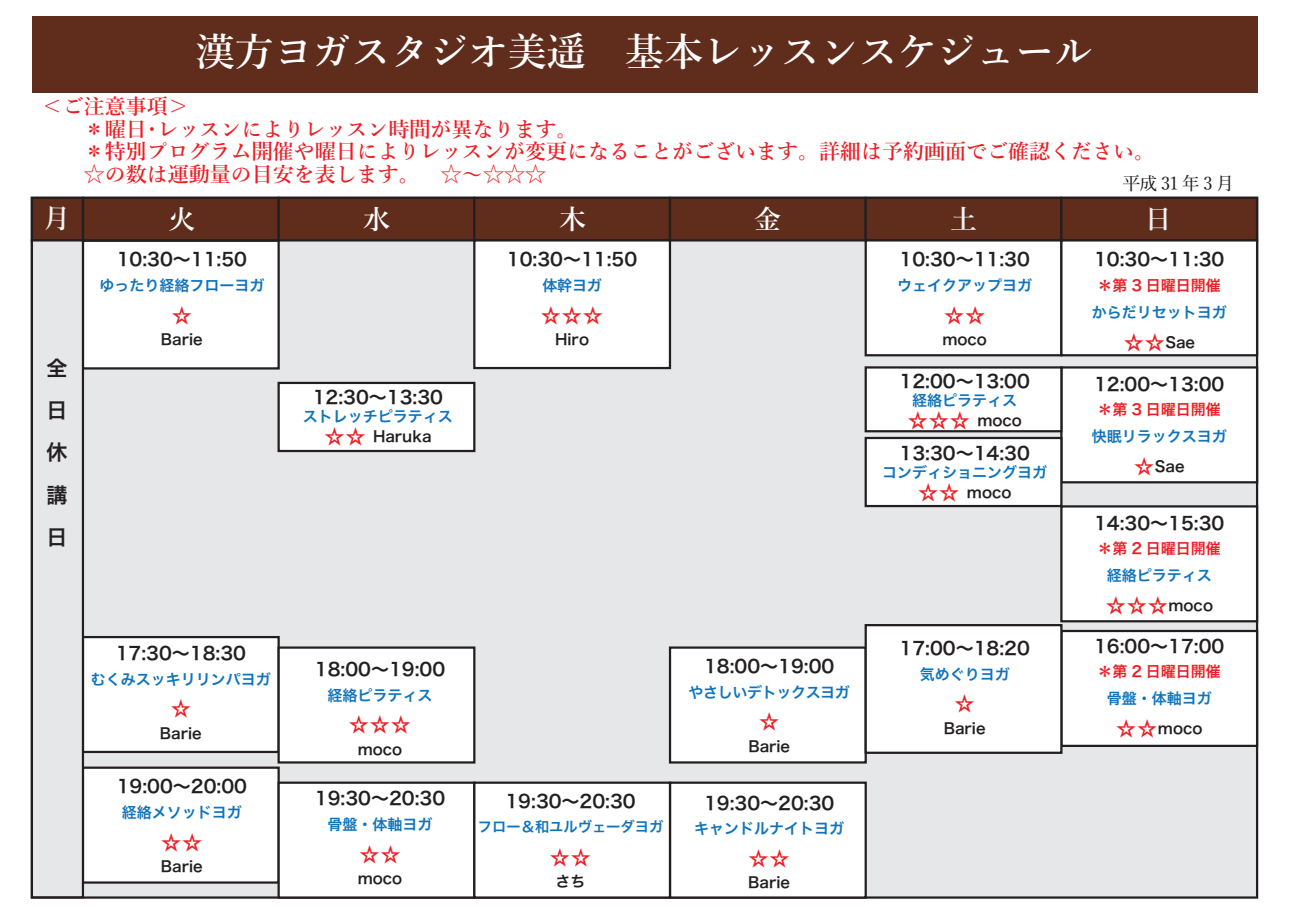
<style>
.page{position:relative;width:1289px;height:919px;background:#fff}
.page>*{position:absolute;margin:0;border:0;box-sizing:border-box;transform-origin:0 0}
.t1{font:600 39px "Yu Min";color:#fff}
.t2{font:600 27px "Yu Min";color:#fff}
.t3{font:600 27px "Yu Min";color:#f2f3f4}
.t4{font:600 21px/22.5px "Yu Min";color:#ee1d23}
.t5{font:21px "HGP Soei Kakugothic UB";color:#ee1d23}
.t6{font:21px/42px "Hiragino Sans W6";color:#231f20}
.t7{font:18px "Hira Kaku Pro N W6";color:#231f20}
.t8{font:500 18px "Yu Min";letter-spacing:.2em;color:#231f20}
.t9{font:15px/30px "Hira Kaku Pro N W6";color:#1074bc;text-align:center}
.t10{font:15px "Hira Kaku Pro N W6";color:#231f20}
.t11{font:15px "Hira Kaku Pro N W6";color:#ee1d23}
.t12{font:15px "Hira Kaku Pro N W6";letter-spacing:-.025em;color:#1074bc}
.t13{font:14.25px "Hira Kaku Pro N W6";color:#1074bc}
.s1{font-family:"HGP Soei Kakugothic UB";font-size:21px;color:#ee1d23}
.s2{color:#231f20}
</style>
<div class="page">
<div style="left:32px;top:16px;width:1224px;height:77px;background:#602c1b"></div>
<div style="left:31px;top:197px;width:1227px;height:701px;background:#e6e7e9;border:2px solid #231f20"></div>
<div style="left:82px;top:197px;width:198px;height:44px;background:#602c1b;border:2px solid #231f20"></div>
<div style="left:277px;top:197px;width:198px;height:44px;background:#602c1b;border:2px solid #231f20"></div>
<div style="left:473px;top:197px;width:198px;height:44px;background:#602c1b;border:2px solid #231f20"></div>
<div style="left:669px;top:197px;width:197px;height:44px;background:#602c1b;border:2px solid #231f20"></div>
<div style="left:864px;top:197px;width:198px;height:44px;background:#602c1b;border:2px solid #231f20"></div>
<div style="left:1060px;top:197px;width:198px;height:44px;background:#602c1b;border:2px solid #231f20"></div>
<div style="left:31px;top:197px;width:53px;height:44px;background:#602c1b;border:2px solid #231f20"></div>
<div style="left:473px;top:239px;width:198px;height:130px;background:#fff;border:2px solid #231f20"></div>
<div style="left:864px;top:239px;width:198px;height:117px;background:#fff;border:2px solid #231f20"></div>
<div style="left:1060px;top:239px;width:198px;height:117px;background:#fff;border:2px solid #231f20"></div>
<div style="left:1060px;top:366px;width:198px;height:117px;background:#fff;border:2px solid #231f20"></div>
<div style="left:1060px;top:505px;width:198px;height:117px;background:#fff;border:2px solid #231f20"></div>
<div style="left:1060px;top:629px;width:198px;height:118px;background:#fff;border:2px solid #231f20"></div>
<div style="left:82px;top:766px;width:198px;height:117px;background:#fff;border:2px solid #231f20"></div>
<div style="left:277px;top:781px;width:198px;height:117px;background:#fff;border:2px solid #231f20"></div>
<div style="left:82px;top:636px;width:198px;height:117px;background:#fff;border:2px solid #231f20"></div>
<div style="left:277px;top:646px;width:198px;height:117px;background:#fff;border:2px solid #231f20"></div>
<div style="left:669px;top:646px;width:197px;height:117px;background:#fff;border:2px solid #231f20"></div>
<div style="left:669px;top:781px;width:197px;height:117px;background:#fff;border:2px solid #231f20"></div>
<div style="left:864px;top:366px;width:198px;height:66px;background:#fff;border:2px solid #231f20"></div>
<div style="left:864px;top:437px;width:198px;height:70px;background:#fff;border:2px solid #231f20"></div>
<div style="left:277px;top:382px;width:198px;height:70px;background:#fff;border:2px solid #231f20"></div>
<div style="left:82px;top:240px;width:198px;height:129px;background:#fff;border:2px solid #231f20"></div>
<div style="left:864px;top:624px;width:198px;height:129px;background:#fff;border:2px solid #231f20"></div>
<div style="left:473px;top:781px;width:198px;height:117px;background:#fff;border:2px solid #231f20"></div>
<div style="left:31px;top:239px;width:53px;height:659px;background:#e6e7e9;border:2px solid #231f20"></div>
<h1 class="t1" style="left:196px;top:30px;width:899px">漢方ヨガスタジオ美遥　基本レッスンスケジュール</h1>
<p class="t4" style="left:42px;top:96px;width:1115px">＜ご注意事項＞<br>　　＊曜日･レッスンによりレッスン時間が異なります。<br>　　＊特別プログラム開催や曜日によりレッスンが変更になることがございます。詳細は予約画面でご確認ください。　　☆の数は運動量の目安を表します。　☆～☆☆☆</p>
<p class="t8" style="left:1122px;top:167px;width:113px">平成31年3月</p>
<p class="t6" style="left:46px;top:346px;width:22px">全日休講日</p>
<h2 class="t2" style="left:168px;top:203px;width:28px">火</h2>
<h2 class="t2" style="left:363px;top:203px;width:28px">水</h2>
<h2 class="t2" style="left:559px;top:203px;width:28px">木</h2>
<h2 class="t2" style="left:754px;top:203px;width:28px">金</h2>
<h2 class="t3" style="left:950px;top:203px;width:28px">土</h2>
<h2 class="t3" style="left:1144px;top:203px;width:28px">日</h2>
<p class="t7" style="left:117px;top:243px;width:132px">10:30～11:50</p>
<p class="t9" style="left:99px;top:269px;width:166px">ゆったり経絡フローヨガ</p>
<p class="t5" style="left:171px;top:304px;width:22px">☆</p>
<p class="t10" style="left:161px;top:325px;width:43px">Barie</p>
<p class="t7" style="left:313px;top:381px;width:132px">12:30～13:30</p>
<p class="t9" style="left:303px;top:406px;width:151px;line-height:19.5px">ストレッチピラティス<span class="s1">☆☆</span> <span class="s2">Haruka</span></p>
<p class="t7" style="left:507px;top:243px;width:132px">10:30～11:50</p>
<p class="t9" style="left:542px;top:269px;width:61px">体幹ヨガ</p>
<p class="t5" style="left:540px;top:304px;width:64px">☆☆☆</p>
<p class="t10" style="left:555px;top:325px;width:35px">Hiro</p>
<p class="t7" style="left:899px;top:243px;width:132px">10:30～11:30</p>
<p class="t9" style="left:897px;top:269px;width:136px">ウェイクアップヨガ</p>
<p class="t5" style="left:943px;top:304px;width:43px">☆☆</p>
<p class="t10" style="left:942px;top:325px;width:46px">moco</p>
<p class="t7" style="left:899px;top:365px;width:132px">12:00～13:00</p>
<p class="t9" style="left:907px;top:390px;width:116px;line-height:19.5px">経絡ピラティス<span class="s1">☆☆☆</span> <span class="s2">moco</span></p>
<p class="t7" style="left:899px;top:437px;width:132px">13:30～14:30</p>
<p class="t9" style="left:882px;top:462px;width:166px;line-height:19.5px">コンディショニングヨガ<span class="s1">☆☆</span> <span class="s2">moco</span></p>
<p class="t7" style="left:116px;top:637px;width:132px">17:30～18:30</p>
<p class="t9" style="left:91px;top:663px;width:181px">むくみスッキリリンパヨガ</p>
<p class="t5" style="left:170px;top:698px;width:22px">☆</p>
<p class="t10" style="left:160px;top:719px;width:43px">Barie</p>
<p class="t7" style="left:117px;top:770px;width:132px">19:00～20:00</p>
<p class="t9" style="left:122px;top:796px;width:121px">経絡メソッドヨガ</p>
<p class="t5" style="left:161px;top:831px;width:44px">☆☆</p>
<p class="t10" style="left:161px;top:852px;width:43px">Barie</p>
<p class="t7" style="left:315px;top:653px;width:132px">18:00～19:00</p>
<p class="t9" style="left:327px;top:679px;width:106px">経絡ピラティス</p>
<p class="t5" style="left:348px;top:714px;width:64px">☆☆☆</p>
<p class="t10" style="left:358px;top:735px;width:46px">moco</p>
<p class="t7" style="left:315px;top:782px;width:132px">19:30～20:30</p>
<p class="t9" style="left:327px;top:808px;width:106px">骨盤・体軸ヨガ</p>
<p class="t5" style="left:359px;top:843px;width:43px">☆☆</p>
<p class="t10" style="left:358px;top:864px;width:46px">moco</p>
<p class="t7" style="left:505px;top:785px;width:132px">19:30～20:30</p>
<p class="t13" style="left:478px;top:813px;width:187px">フロー＆和ユルヴェーダヨガ</p>
<p class="t5" style="left:549px;top:846px;width:43px">☆☆</p>
<p class="t10" style="left:555px;top:867px;width:31px">さち</p>
<p class="t7" style="left:704px;top:650px;width:132px">18:00～19:00</p>
<p class="t12" style="left:688px;top:678px;width:163px">やさしいデトックスヨガ</p>
<p class="t5" style="left:758px;top:711px;width:22px">☆</p>
<p class="t10" style="left:748px;top:732px;width:43px">Barie</p>
<p class="t7" style="left:704px;top:786px;width:132px">19:30～20:30</p>
<p class="t9" style="left:694px;top:812px;width:152px">キャンドルナイトヨガ</p>
<p class="t5" style="left:748px;top:847px;width:44px">☆☆</p>
<p class="t10" style="left:748px;top:868px;width:43px">Barie</p>
<p class="t7" style="left:899px;top:632px;width:132px">17:00～18:20</p>
<p class="t9" style="left:919px;top:658px;width:91px">気めぐりヨガ</p>
<p class="t5" style="left:954px;top:693px;width:22px">☆</p>
<p class="t10" style="left:943px;top:714px;width:43px">Barie</p>
<p class="t7" style="left:1094px;top:243px;width:132px">10:30～11:30</p>
<p class="t11" style="left:1097px;top:271px;width:125px">＊第 3 日曜日開催</p>
<p class="t9" style="left:1091px;top:296px;width:136px">からだリセットヨガ<span class="s1">☆☆</span><span class="s2">Sae</span></p>
<p class="t7" style="left:1094px;top:368px;width:132px">12:00～13:00</p>
<p class="t11" style="left:1097px;top:396px;width:125px">＊第 3 日曜日開催</p>
<p class="t9" style="left:1091px;top:421px;width:136px">快眠リラックスヨガ<span class="s1">☆</span><span class="s2">Sae</span></p>
<p class="t7" style="left:1094px;top:506px;width:132px">14:30～15:30</p>
<p class="t11" style="left:1097px;top:535px;width:125px">＊第 2 日曜日開催</p>
<p class="t9" style="left:1105px;top:560px;width:109px;text-align:left">経絡ピラティス<span class="s1">☆☆☆</span><span class="s2">moco</span></p>
<p class="t7" style="left:1094px;top:629px;width:132px">16:00～17:00</p>
<p class="t11" style="left:1097px;top:658px;width:125px">＊第 2 日曜日開催</p>
<p class="t9" style="left:1106px;top:683px;width:106px">骨盤・体軸ヨガ<span class="s1">☆☆</span><span class="s2">moco</span></p>
</div>
